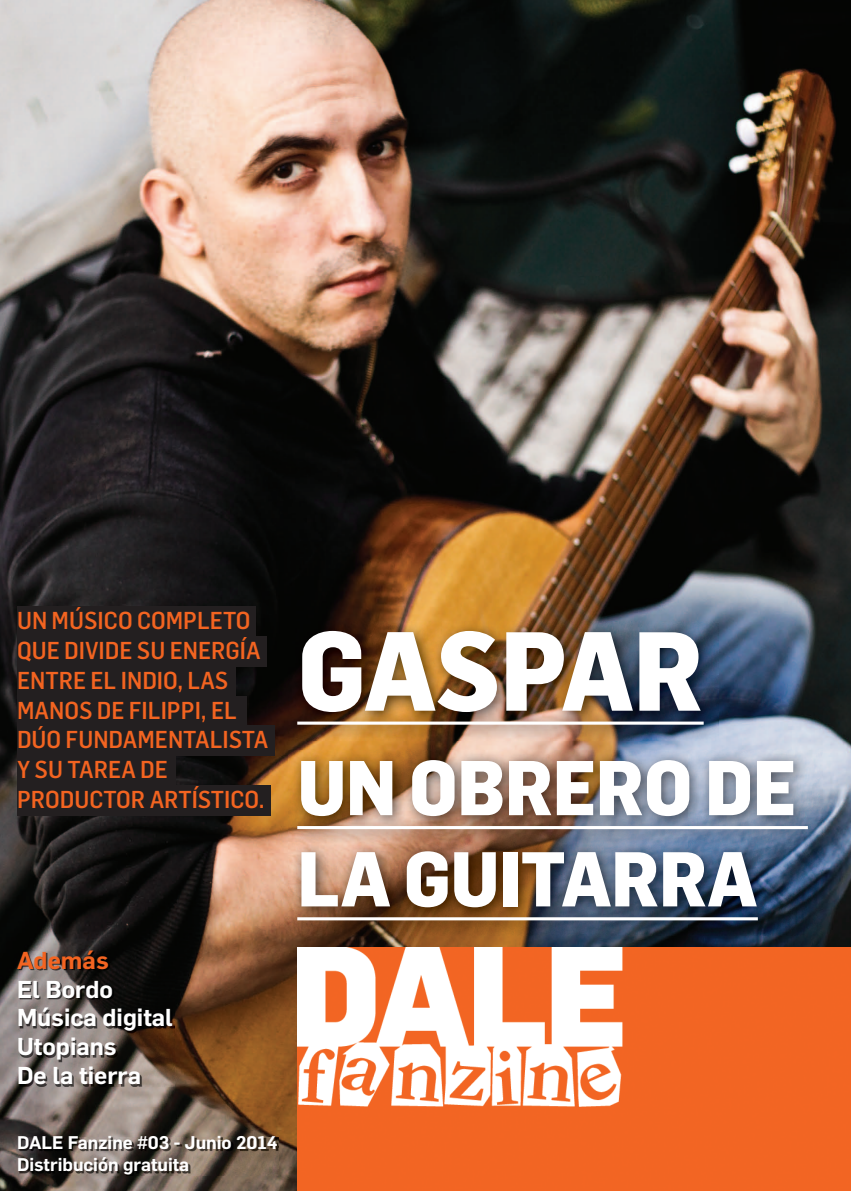
<style>
.page{position:relative;width:851px;height:1191px;background:#fff}
.page>*{position:absolute;margin:0;border:0;box-sizing:border-box;transform-origin:0 0}
.t1{font:800 110px "Flama Semicondensed";letter-spacing:-.02em;color:#fff}
.t2{font:800 76px/91.2px "Flama Semicondensed";letter-spacing:-.01em;color:#fff}
.t3{font:500 24px/29.8px "Flama Semicondensed";color:#f36421}
.t4{font:600 24px/28.8px "Flama";color:#fff}
.t5{font:600 24px "Flama";color:#f36421}
.t6{font:600 18px/21.6px "Flama";color:#fff}
</style>
<div class="page">
<img style="left:0;top:0;width:850px;height:1191px">
<img style="left:297px;top:947px;width:553px;height:244px">
<img style="left:19px;top:952px;width:155px;height:134px">
<img style="left:20px;top:1137px;width:259px;height:39px">
<div style="left:17px;top:606px;width:239px;height:30px;background:#231f20"></div>
<div style="left:17px;top:636px;width:249px;height:30px;background:#231f20"></div>
<div style="left:17px;top:666px;width:218px;height:30px;background:#231f20"></div>
<div style="left:17px;top:696px;width:229px;height:29px;background:#231f20"></div>
<div style="left:17px;top:725px;width:257px;height:31px;background:#231f20"></div>
<div style="left:17px;top:755px;width:158px;height:31px;background:#231f20"></div>
<div style="left:17px;top:785px;width:253px;height:30px;background:#231f20"></div>
<img style="left:288px;top:621px;width:430px;height:119px">
<hr style="left:297px;top:721px;width:406px;height:3px;background:#fff">
<img style="left:288px;top:750px;width:534px;height:185px">
<hr style="left:297px;top:826px;width:510px;height:3px;background:#fff">
<hr style="left:297px;top:917px;width:460px;height:3px;background:#fff">
<p class="t3" style="left:17px;top:604px;width:253px">UN MÚSICO COMPLETO<br>QUE DIVIDE SU ENERGÍA<br>ENTRE EL INDIO, LAS<br>MANOS DE FILIPPI, EL<br>DÚO FUNDAMENTALISTA<br>Y SU TAREA DE<br>PRODUCTOR ARTÍSTICO.</p>
<p class="t5" style="left:17px;top:943px;width:93px">Además</p>
<p class="t4" style="left:17px;top:973px;width:157px">El Bordo<br>Música digital<br>Utopians<br>De la tierra</p>
<p class="t6" style="left:17px;top:1130px;width:262px">DALE Fanzine #03 - Junio 2014<br>Distribución gratuita</p>
<h1 class="t1" style="left:297px;top:599px;width:408px">GASPAR</h1>
<h2 class="t2" style="left:297px;top:739px;width:500px">UN OBRERO DE<br>LA GUITARRA</h2>
</div>
